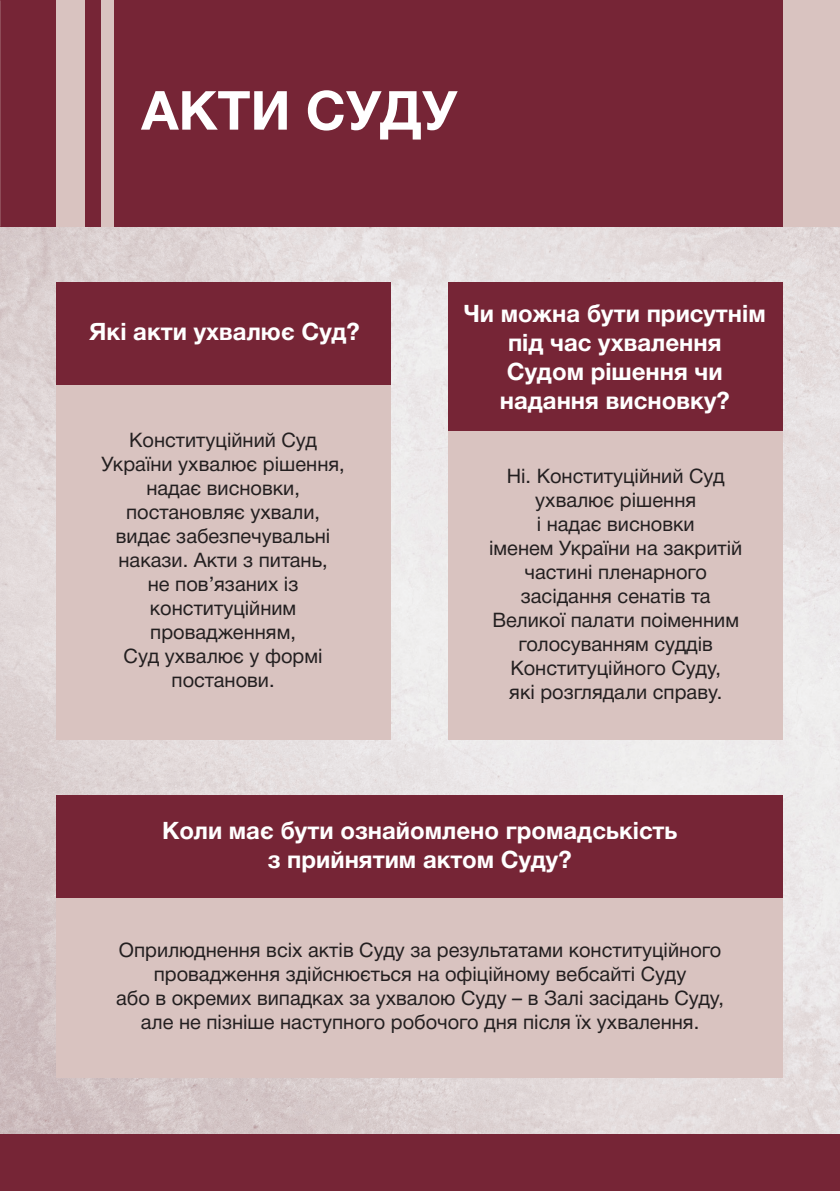
<style>
.page{position:relative;width:840px;height:1191px;background:#fff}
.page>*{position:absolute;margin:0;border:0;box-sizing:border-box;transform-origin:0 0}
.t1{font:700 54px "Helvetica Neue Cyr";color:#fff}
.t2{font:700 24px/28.8px "Helvetica Neue Cyr";color:#fff;text-align:center}
.t3{font:20px/24px "Helvetica Neue Cyr";color:#231f20;text-align:center}
</style>
<div class="page">
<img style="left:0;top:226px;width:839px;height:908px">
<div style="left:0;top:1134px;width:839px;height:57px;background:#762536"></div>
<div style="left:0;top:0;width:839px;height:226px;background:#762536"></div>
<div style="left:782px;top:0;width:57px;height:226px;background:#d9c3c0"></div>
<div style="left:56px;top:0;width:29px;height:226px;background:#d9c3c0"></div>
<div style="left:101px;top:0;width:13px;height:226px;background:#d9c3c0"></div>
<div style="left:56px;top:795px;width:726px;height:282px;background:#d9c3c0"></div>
<div style="left:448px;top:283px;width:334px;height:456px;background:#d9c3c0"></div>
<div style="left:56px;top:283px;width:335px;height:456px;background:#d9c3c0"></div>
<div style="left:56px;top:283px;width:335px;height:102px;background:#762536"></div>
<div style="left:448px;top:283px;width:334px;height:148px;background:#762536"></div>
<div style="left:57px;top:795px;width:725px;height:102px;background:#762536"></div>
<h1 class="t1" style="left:141px;top:81px;width:318px">АКТИ СУДУ</h1>
<p class="t2" style="left:89px;top:317px;width:272px">Які акти ухвалює Суд?</p>
<p class="t3" style="left:101px;top:428px;width:245px">Конституційний Суд<br>України ухвалює рішення, надає висновки, постановляє ухвали, видає забезпечувальні накази. Акти з питань,<br>не пов’язаних із конституційним провадженням,<br>Суд ухвалює у формі постанови.</p>
<p class="t2" style="left:463px;top:300px;width:303px">Чи можна бути присутнім під час ухвалення<br>Судом рішення чи надання висновку?</p>
<p class="t3" style="left:489px;top:464px;width:255px">Ні. Конституційний Суд ухвалює рішення<br>і надає висновки<br>іменем України на закритій частині пленарного засідання сенатів та<br>Великої палати поіменним голосуванням суддів<br>Конституційного Суду,<br>які розглядали справу.</p>
<p class="t2" style="left:162px;top:816px;width:516px">Коли має бути ознайомлено громадськість з прийнятим актом Суду?</p>
<p class="t3" style="left:116px;top:937px;width:609px">Оприлюднення всіх актів Суду за результатами конституційного провадження здійснюється на офіційному вебсайті Суду<br>або в окремих випадках за ухвалою Суду – в Залі засідань Суду, але не пізніше наступного робочого дня після їх ухвалення.</p>
</div>
